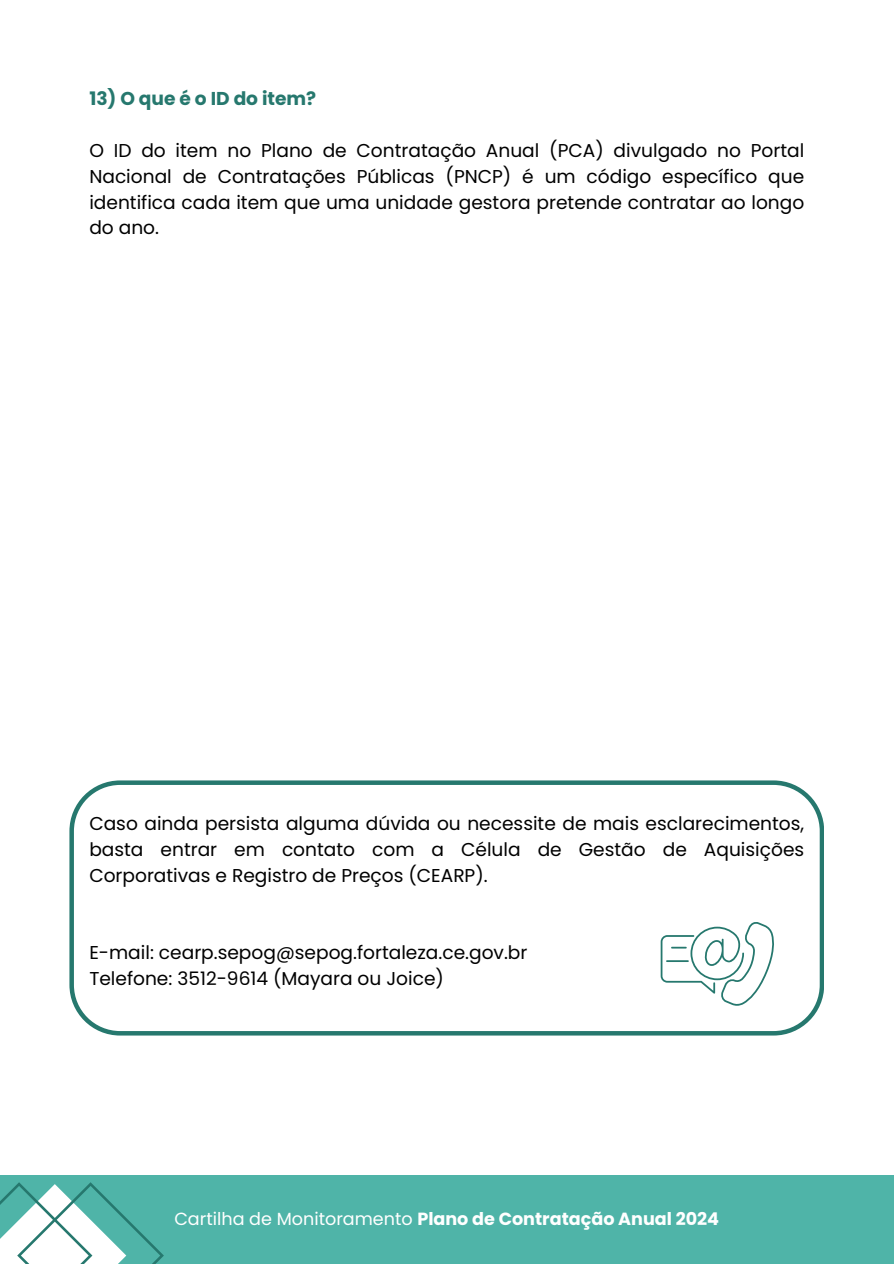
<style>
.page{position:relative;width:894px;height:1264px;background:#fff}
.page>*{position:absolute;margin:0;border:0;box-sizing:border-box;transform-origin:0 0}
.t1{font:18.6px/25.8px "Poppins";color:#000;text-align:justify}
.t2{font:700 18.6px "Poppins";color:#26786e}
.t3{font:700 17.55px "Poppins";color:#fff}
.s1{font-weight:400}
</style>
<div class="page">
<svg style="left:69px;top:780px;width:754px;height:255px"></svg>
<svg style="left:660px;top:921px;width:114px;height:84px"></svg>
<hr style="left:666px;top:960px;width:22px;height:2px;background:#26786e">
<div style="left:0;top:1175px;width:893px;height:88px;background:#4fb4a8"></div>
<svg style="left:0;top:1182px;width:164px;height:81px"></svg>
<h1 class="t2" style="left:89px;top:85px;width:228px">13) O que é o ID do item?</h1>
<p class="t1" style="left:89px;top:137px;width:716px">O ID do item no Plano de Contratação Anual (PCA) divulgado no Portal Nacional de Contratações Públicas (PNCP) é um código específico que identifica cada item que uma unidade gestora pretende contratar ao longo do ano.</p>
<p class="t1" style="left:89px;top:810px;width:716px">Caso ainda persista alguma dúvida ou necessite de mais esclarecimentos, basta entrar em contato com a Célula de Gestão de Aquisições Corporativas e Registro de Preços (CEARP).</p>
<p class="t1" style="left:89px;top:939px;width:439px">E-mail: cearp.sepog@sepog.fortaleza.ce.gov.br</p>
<p class="t1" style="left:89px;top:965px;width:356px">Telefone: 3512-9614 (Mayara ou Joice)</p>
<p class="t3" style="left:174px;top:1206px;width:546px"><span class="s1">Cartilha de Monitoramento</span> Plano de Contratação Anual 2024</p>
</div>
